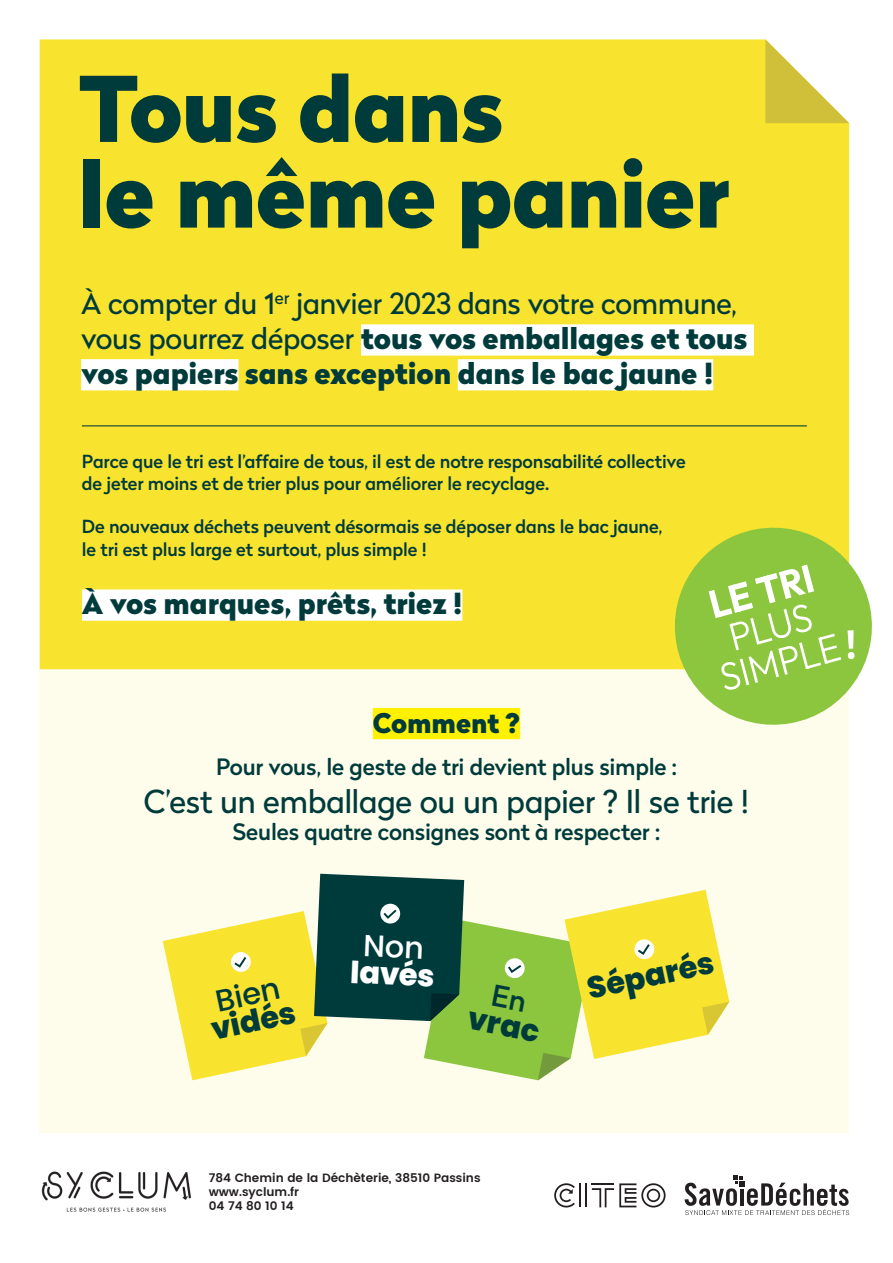
<style>
.page{position:relative;width:893px;height:1263px;background:#fff}
.page>*{position:absolute;margin:0;border:0;box-sizing:border-box;transform-origin:0 0}
.t1{font:900 90px/85.7px "Radikal";letter-spacing:-.015em;color:#003b3c}
.t2{font:31.5px "Radikal";letter-spacing:-.015em;color:#003b3c}
.t3{font:800 30.45px "Poppins";color:#003b3c}
.t4{font:800 30.45px "Poppins";color:#fff}
.t5{font:500 30.45px "Poppins";color:#003b3c}
.t6{font:900 28.95px/34.8px "Radikal";letter-spacing:-.005em;color:#003b3c}
.t7{font:900 27px "Radikal";letter-spacing:-.005em;color:#003b3c}
.t8{font:500 22.5px "Radikal";letter-spacing:-.01em;color:#003b3c}
.t9{font:500 18px/21.6px "Radikal";letter-spacing:-.005em;color:#003b3c}
.t10{font:600 12px/14.4px "Poppins";color:#231f20}
.s1{font-weight:400}
</style>
<div class="page">
<div style="left:40px;top:669px;width:809px;height:464px;background:#fefcea"></div>
<div style="left:40px;top:39px;width:809px;height:630px;background:#f8e32e"></div>
<svg style="left:765px;top:39px;width:84px;height:84px"></svg>
<div style="left:361px;top:324px;width:393px;height:32px;background:#fff"></div>
<div style="left:81px;top:359px;width:158px;height:31px;background:#fff"></div>
<div style="left:458px;top:359px;width:255px;height:31px;background:#fff"></div>
<hr style="left:82px;top:425px;width:725px;height:1px;background:#003b3c">
<div style="left:82px;top:589px;width:380px;height:32px;background:#fff"></div>
<svg style="left:685px;top:1176px;width:165px;height:39px"></svg>
<hr style="left:585px;top:1183px;width:2px;height:24px;background:#231f20">
<hr style="left:579px;top:1183px;width:2px;height:24px;background:#231f20">
<svg style="left:592px;top:1183px;width:74px;height:24px"></svg>
<svg style="left:554px;top:1183px;width:21px;height:24px"></svg>
<svg style="left:667px;top:520px;width:205px;height:205px;fill:#8bc63e"></svg>
<svg style="left:709px;top:565px;width:132px;height:125px;background:#9fd060"></svg>
<svg style="left:847px;top:630px;width:8px;height:29px"></svg>
<div style="left:373px;top:708px;width:147px;height:31px;background:#fff101"></div>
<img style="left:41px;top:1171px;width:150px;height:41px">
<svg style="left:163px;top:874px;width:566px;height:206px"></svg>
<h1 class="t1" style="left:78px;top:65px;width:653px">Tous dans<br>le même panier</h1>
<h3 class="t6" style="left:81px;top:286px;width:668px"><span class="s1">À compter du 1</span><sup>er</sup> <span class="s1">janvier 2023 dans votre commune, vous pourrez déposer</span> tous vos emballages et tous vos papiers sans exception dans le bac jaune !</h3>
<p class="t9" style="left:82px;top:451px;width:605px">Parce que le tri est l’affaire de tous, il est de notre responsabilité collective de jeter moins et de trier plus pour améliorer le recyclage.</p>
<p class="t9" style="left:82px;top:515px;width:582px;line-height:23px">De nouveaux déchets peuvent désormais se déposer dans le bac jaune, le tri est plus large et surtout, plus simple !</p>
<h3 class="t6" style="left:82px;top:586px;width:382px">À vos marques, prêts, triez !</h3>
<h3 class="t7" style="left:373px;top:702px;width:149px">Comment ?</h3>
<p class="t8" style="left:216px;top:751px;width:462px">Pour vous, le geste de tri devient plus simple :</p>
<h2 class="t2" style="left:144px;top:779px;width:607px">C’est un emballage ou un papier ? Il se trie !</h2>
<p class="t8" style="left:233px;top:815px;width:429px">Seules quatre consignes sont à respecter :</p>
<h3 class="t5" style="left:211px;top:979px;width:67px;rotate:-12deg">Bien</h3>
<h3 class="t3" style="left:208px;top:1013px;width:87px;rotate:-12deg">vidés</h3>
<h3 class="t4" style="left:351px;top:954px;width:86px;rotate:3deg">lavés</h3>
<h3 class="t3" style="left:472px;top:1000px;width:74px;rotate:11deg">vrac</h3>
<h3 class="t3" style="left:584px;top:972px;width:130px;rotate:-12deg">Séparés</h3>
<p class="t10" style="left:209px;top:1171px;width:273px">784 Chemin de la Déchèterie, 38510 Passins www.syclum.fr<br>04 74 80 10 14</p>
</div>
